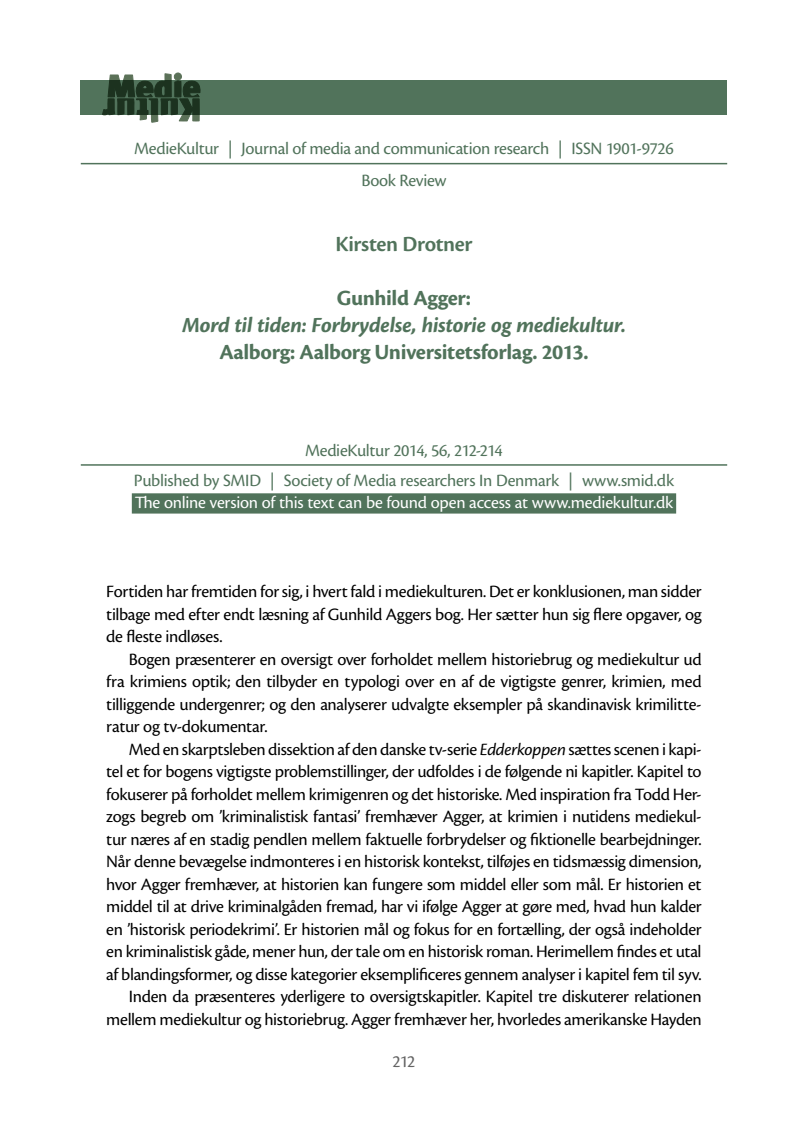
<style>
.page{position:relative;width:808px;height:1127px;background:#fff}
.page>*{position:absolute;margin:0;border:0;box-sizing:border-box;transform-origin:0 0}
.t1{font:700 22.5px "Cronos Pro";letter-spacing:-.015em;color:#51735b}
.t2{font:italic 700 22.5px "Cronos Pro";letter-spacing:-.015em;color:#51735b}
.t3{font:600 22.5px "Cronos Pro";letter-spacing:-.015em;color:#51735b}
.t4{font:18px/22.5px "Cronos Pro";letter-spacing:-.02em;color:#000;text-align:justify}
.t5{font:18px/31.2px "Cronos Pro";letter-spacing:-.015em;color:#51735b;text-align:center}
.t6{font:18px "Cronos Pro";letter-spacing:-.015em;color:#fff}
.t7{font:18px "Cronos Pro";color:#636363}
.s1{font-style:italic}
</style>
<div class="page">
<hr style="left:81px;top:163px;width:646px;height:1px;background:#51735b">
<hr style="left:81px;top:464px;width:646px;height:2px;background:#51735b">
<div style="left:132px;top:493px;width:544px;height:20px;background:#51735b"></div>
<div style="left:81px;top:81px;width:646px;height:34px;background:#51735b"></div>
<svg style="left:102px;top:73px;width:98px;height:49px"></svg>
<p class="t5" style="left:134px;top:133px;width:541px">MedieKultur | Journal of media and communication research | ISSN 1901-9726<br>Book Review</p>
<p class="t3" style="left:335px;top:231px;width:138px">Kirsten Drotner</p>
<p class="t1" style="left:337px;top:285px;width:136px">Gunhild Agger:</p>
<p class="t2" style="left:182px;top:312px;width:445px">Mord til tiden: Forbrydelse, historie og mediekultur.</p>
<p class="t1" style="left:219px;top:339px;width:371px">Aalborg: Aalborg Universitetsforlag. 2013.</p>
<p class="t5" style="left:305px;top:434px;width:199px">MedieKultur 2014, 56, 212-214</p>
<p class="t5" style="left:134px;top:464px;width:542px">Published by SMID | Society of Media researchers In Denmark | www.smid.dk</p>
<p class="t6" style="left:135px;top:492px;width:540px">The online version of this text can be found open access at www.mediekultur.dk</p>
<p class="t4" style="left:106px;top:580px;width:597px">Fortiden har fremtiden for sig, i hvert fald i mediekulturen. Det er konklusionen, man sidder tilbage med efter endt læsning af Gunhild Aggers bog. Her sætter hun sig flere opgaver, og de fleste indløses.</p>
<p class="t4" style="left:106px;top:648px;width:597px;text-indent:23px">Bogen præsenterer en oversigt over forholdet mellem historiebrug og mediekultur ud fra krimiens optik; den tilbyder en typologi over en af de vigtigste genrer, krimien, med tilliggende undergenrer; og den analyserer udvalgte eksempler på skandinavisk krimilitte&shy;ratur og tv-dokumentar.</p>
<p class="t4" style="left:106px;top:738px;width:597px;text-align:right">Med en skarptsleben dissektion af den danske tv-serie <span class="s1">Edderkoppen</span> sættes scenen i kapi-<br>tel et for bogens vigtigste problemstillinger, der udfoldes i de følgende ni kapitler. Kapitel to fokuserer på forholdet mellem krimigenren og det historiske. Med inspiration fra Todd Her&shy;zogs begreb om ’kriminalistisk fantasi’ fremhæver Agger, at krimien i nutidens mediekul&shy;tur næres af en stadig pendlen mellem faktuelle forbrydelser og fiktionelle bearbejdninger.<br>Når denne bevægelse indmonteres i en historisk kontekst, tilføjes en tidsmæssig dimension, hvor Agger fremhæver, at historien kan fungere som middel eller som mål. Er historien et middel til at drive kriminalgåden fremad, har vi ifølge Agger at gøre med, hvad hun kalder en ’historisk periodekrimi’. Er historien mål og fokus for en fortælling, der også indeholder en kriminalistisk gåde, mener hun, der tale om en historisk roman. Herimellem findes et utal af blandingsformer, og disse kategorier eksemplificeres gennem analyser i kapitel fem til syv.<br>Inden da præsenteres yderligere to oversigtskapitler. Kapitel tre diskuterer relationen mellem mediekultur og historiebrug. Agger fremhæver her, hvorledes amerikanske Hayden</p>
<p class="t7" style="left:392px;top:1051px;width:24px">212</p>
</div>
